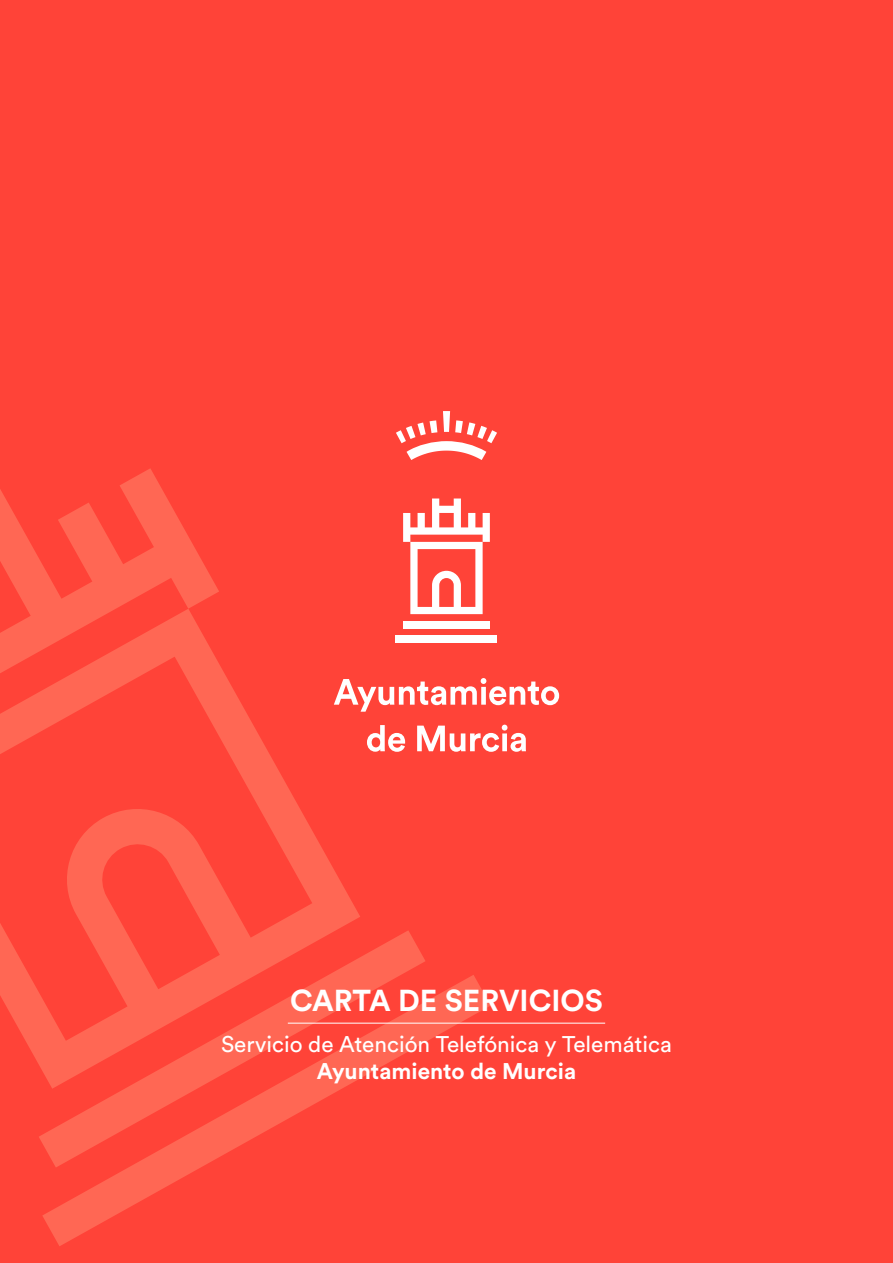
<style>
.page{position:relative;width:893px;height:1263px;background:#ff4338}
.page>*{position:absolute;margin:0;border:0;box-sizing:border-box;transform-origin:0 0}
.t1{font:700 30px "Circular Std";color:#fff}
.t2{font:22.5px "Circular Std";color:#fff}
.t3{font:700 22.5px "Circular Std";color:#fff}
</style>
<div class="page">
<svg style="left:39px;top:930px;width:386px;height:212px;fill:#ff6754"></svg>
<svg style="left:42px;top:975px;width:449px;height:271px"></svg>
<svg style="left:0;top:664px;width:360px;height:425px"></svg>
<svg style="left:0;top:468px;width:219px;height:205px"></svg>
<svg style="left:334px;top:678px;width:225px;height:34px"></svg>
<svg style="left:367px;top:725px;width:38px;height:27px"></svg>
<svg style="left:417px;top:725px;width:109px;height:27px"></svg>
<div style="left:403px;top:621px;width:87px;height:8px;background:#fff"></div>
<div style="left:396px;top:636px;width:101px;height:7px;background:#fff"></div>
<svg style="left:396px;top:411px;width:101px;height:49px"></svg>
<svg style="left:403px;top:498px;width:87px;height:116px"></svg>
<hr style="left:288px;top:1023px;width:317px;height:1px;background:#fff">
<h1 class="t1" style="left:290px;top:981px;width:314px">CARTA DE SERVICIOS</h1>
<p class="t2" style="left:221px;top:1030px;width:452px">Servicio de Atención Telefónica y Telemática</p>
<p class="t3" style="left:317px;top:1056px;width:261px">Ayuntamiento de Murcia</p>
</div>
